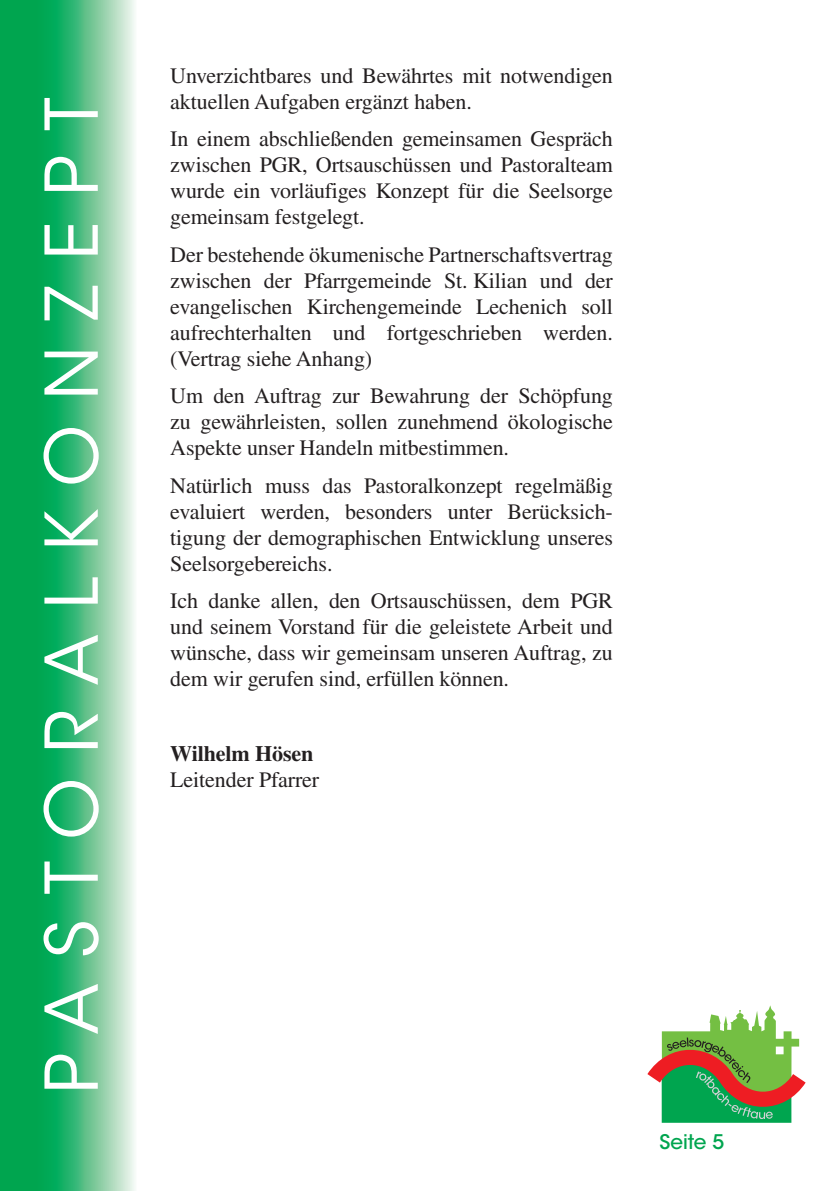
<style>
.page{position:relative;width:840px;height:1191px;background:#fff}
.page>*{position:absolute;margin:0;border:0;box-sizing:border-box;transform-origin:0 0}
.t1{font:72px "ITC Avant Garde Std";letter-spacing:.35em;color:#fff}
.t2{font:22px/26px "Times LT Std";letter-spacing:-.005em;color:#231f20;text-align:justify}
.t3{font:700 22px "Times LT Std";letter-spacing:-.005em;color:#231f20}
.t4{font:500 20px "ITC Avant Garde Std";color:#00a54f}
</style>
<div class="page">
<svg style="left:647px;top:1005px;width:158px;height:118px"></svg>
<div style="left:0;top:0;width:41px;height:1191px;background:#00a54f"></div>
<svg style="left:41px;top:0;width:94px;height:1191px;background:#66c693"></svg>
<h1 class="t1" style="left:28px;top:1093px;width:997px;rotate:-90deg">Pastoralkonzept</h1>
<p class="t2" style="left:170px;top:63px;width:444px">Unverzichtbares und Bewährtes mit notwendigen aktuellen Aufgaben ergänzt haben.</p>
<p class="t2" style="left:170px;top:126px;width:444px">In einem abschließenden gemeinsamen Gespräch zwischen PGR, Ortsauschüssen und Pastoralteam wurde ein vorläufiges Konzept für die Seelsorge gemeinsam festgelegt.</p>
<p class="t2" style="left:170px;top:241px;width:444px">Der bestehende ökumenische Partnerschaftsvertrag zwischen der Pfarrgemeinde St. Kilian und der evangelischen Kirchengemeinde Lechenich soll aufrechterhalten und fortgeschrieben werden. (Vertrag siehe Anhang)</p>
<p class="t2" style="left:170px;top:383px;width:444px">Um den Auftrag zur Bewahrung der Schöpfung zu gewährleisten, sollen zunehmend ökologische Aspekte unser Handeln mitbestimmen.</p>
<p class="t2" style="left:170px;top:472px;width:444px">Natürlich muss das Pastoralkonzept regelmäßig evaluiert werden, besonders unter Berücksich&shy;tigung der demographischen Entwicklung unseres Seelsorgebereichs.</p>
<p class="t2" style="left:170px;top:587px;width:444px">Ich danke allen, den Ortsauschüssen, dem PGR und seinem Vorstand für die geleistete Arbeit und wünsche, dass wir gemeinsam unseren Auftrag, zu dem wir gerufen sind, erfüllen können.</p>
<p class="t3" style="left:170px;top:740px;width:145px">Wilhelm Hösen</p>
<p class="t2" style="left:170px;top:766px;width:150px">Leitender Pfarrer</p>
<p class="t4" style="left:659px;top:1129px;width:66px">Seite 5</p>
</div>
